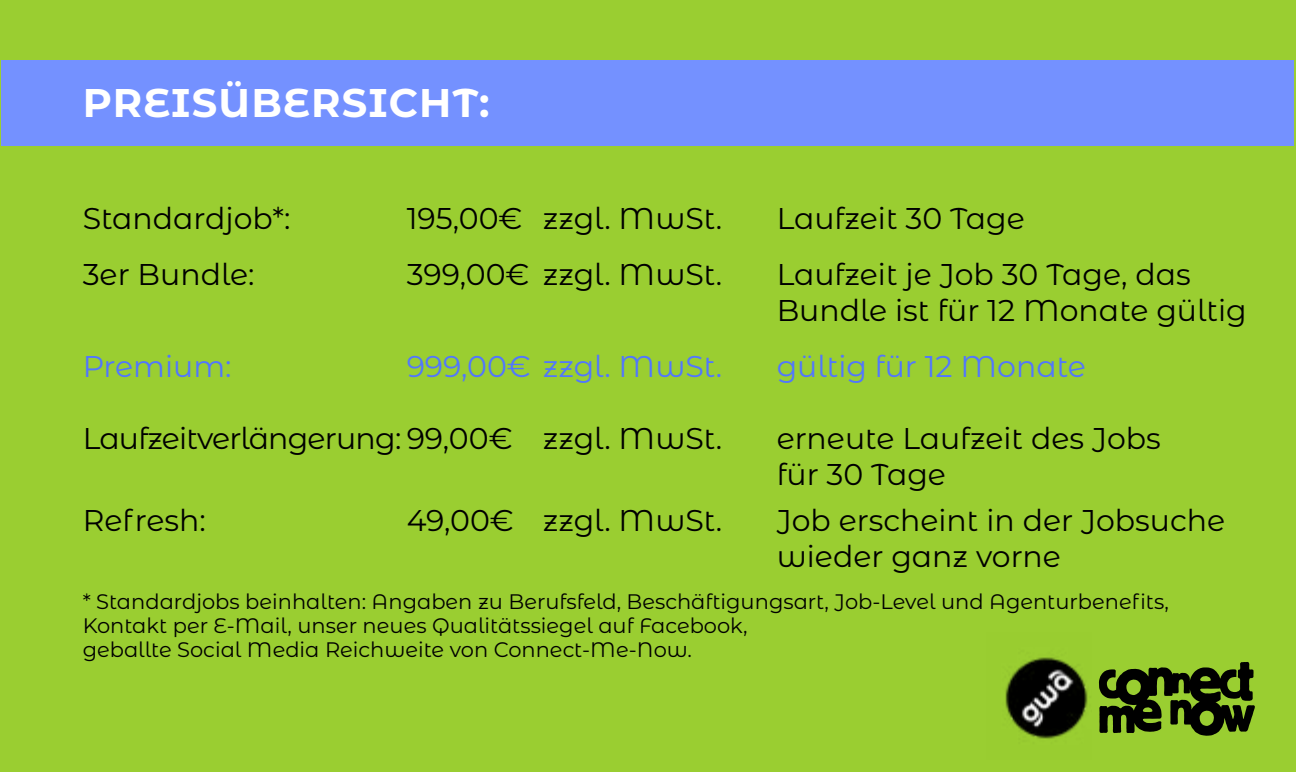
<style>
.page{position:relative;width:1296px;height:772px;background:#9ace31}
.page>*{position:absolute;margin:0;border:0;box-sizing:border-box;transform-origin:0 0}
.t1{font:700 40px "Montserrat Alternates";letter-spacing:.03em;color:#fff}
.t2{font:30px/36px "Montserrat Alternates";color:#000}
.t3{font:30px "Montserrat Alternates";color:#5176ff}
.t4{font:30px "Montserrat Alternates";letter-spacing:-.025em;color:#000}
.t5{font:21px/24px "Montserrat Alternates";color:#000}
</style>
<div class="page">
<svg style="left:1099px;top:662px;width:156px;height:74px"></svg>
<img style="left:1005px;top:657px;width:83px;height:82px">
<div style="left:2px;top:60px;width:1292px;height:86px;background:#7491ff"></div>
<h1 class="t1" style="left:83px;top:74px;width:408px">PREISÜBERSICHT:</h1>
<p class="t2" style="left:83px;top:199px;width:209px">Standardjob*:</p>
<p class="t2" style="left:407px;top:199px;width:317px">195,00€ zzgl. MwSt.</p>
<p class="t2" style="left:777px;top:199px;width:250px">Laufzeit 30 Tage</p>
<p class="t2" style="left:83px;top:255px;width:173px">3er Bundle:</p>
<p class="t2" style="left:407px;top:255px;width:317px">399,00€ zzgl. MwSt.</p>
<p class="t2" style="left:777px;top:255px;width:472px">Laufzeit je Job 30 Tage, das<br>Bundle ist für 12 Monate gültig</p>
<p class="t3" style="left:83px;top:345px;width:150px">Premium:</p>
<p class="t3" style="left:407px;top:345px;width:317px">999,00€ zzgl. MwSt.</p>
<p class="t3" style="left:777px;top:345px;width:311px">gültig für 12 Monate</p>
<p class="t4" style="left:83px;top:417px;width:641px">Laufzeitverlängerung: 99,00€ zzgl. MwSt.</p>
<p class="t2" style="left:777px;top:419px;width:386px">erneute Laufzeit des Jobs für 30 Tage</p>
<p class="t2" style="left:83px;top:501px;width:125px">Refresh:</p>
<p class="t2" style="left:407px;top:501px;width:317px">49,00€ zzgl. MwSt.</p>
<p class="t2" style="left:777px;top:501px;width:450px">Job erscheint in der Jobsuche wieder ganz vorne</p>
<p class="t5" style="left:83px;top:588px;width:1088px">* Standardjobs beinhalten: Angaben zu Berufsfeld, Beschäftigungsart, Job-Level und Agenturbenefits,<br>Kontakt per E-Mail, unser neues Qualitätssiegel auf Facebook,<br>geballte Social Media Reichweite von Connect-Me-Now.</p>
</div>
